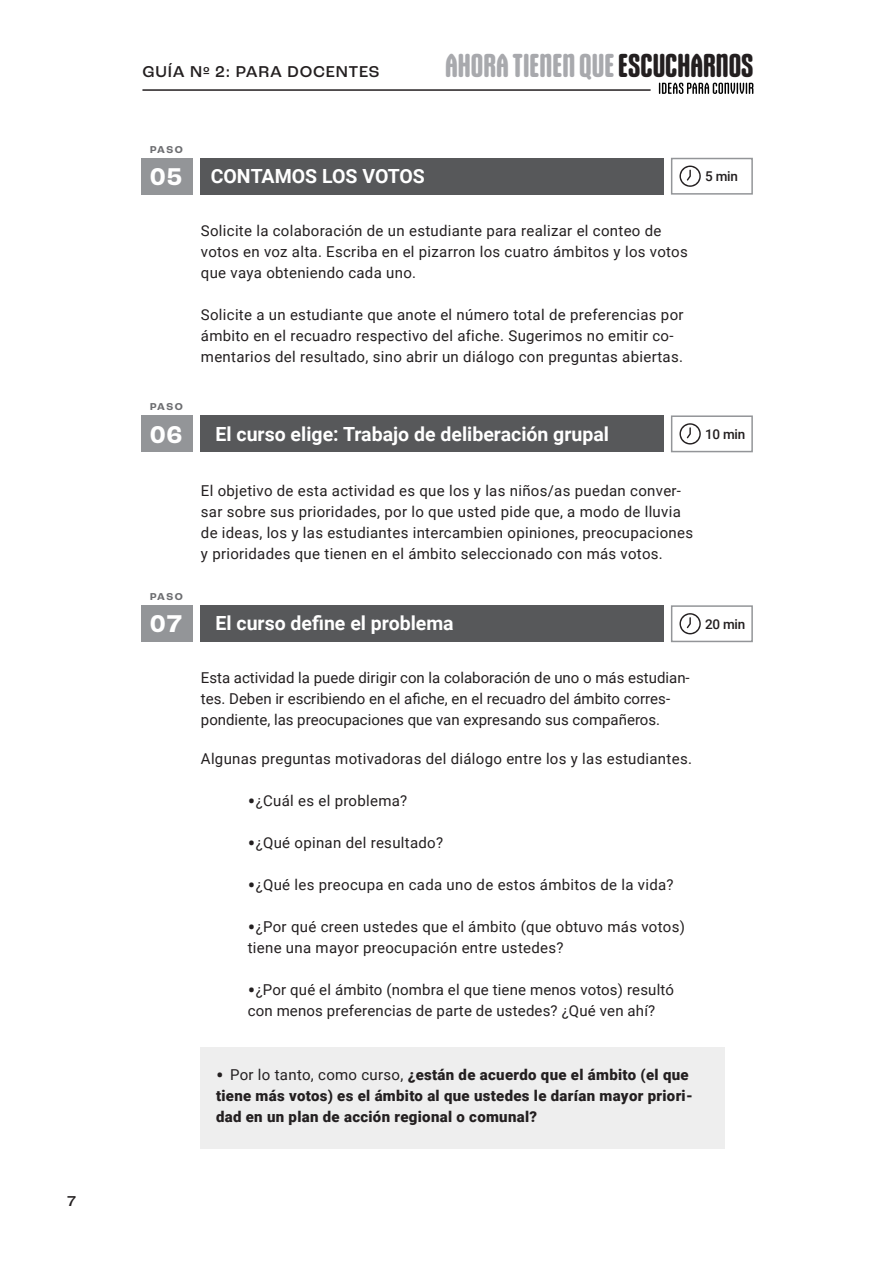
<style>
.page{position:relative;width:893px;height:1263px;background:#fff}
.page>*{position:absolute;margin:0;border:0;box-sizing:border-box;transform-origin:0 0}
.t1{font:700 31.5px "Gothiks Round";color:#a8a9ad}
.t2{font:700 25.5px "Roc Grotesk";color:#fff}
.t3{font:700 19.5px "Roboto";color:#fff}
.t4{font:500 16.5px "Roc Grotesk";letter-spacing:.05em;color:#231f20}
.t5{font:15px/21px "Roboto";letter-spacing:.02em;color:#231f20}
.t6{font:15px/21px "Roboto";color:#231f20}
.t7{font:900 15px/21px "Roboto";letter-spacing:.02em;color:#231f20}
.t8{font:500 15px "Roc Grotesk";color:#231f20}
.t9{font:500 13.5px "Roboto";letter-spacing:-.02em;color:#231f20}
.t10{font:700 10.5px "Roc Grotesk";letter-spacing:.12em;color:#6c6d70}
.s1{color:#231f20}
.s2{font-size:22.5px}
.s3{font-weight:400;font-size:22.5px}
.s4{font-weight:400}
</style>
<div class="page">
<div style="left:200px;top:1047px;width:524px;height:101px;background:#eee"></div>
<div style="left:671px;top:605px;width:82px;height:37px;background:#fff;border:2px solid #939598"></div>
<svg style="left:679px;top:613px;width:22px;height:21px"></svg>
<div style="left:142px;top:605px;width:51px;height:37px;background:#939598"></div>
<div style="left:200px;top:605px;width:463px;height:37px;background:#57585a"></div>
<div style="left:671px;top:158px;width:82px;height:37px;background:#fff;border:2px solid #939598"></div>
<svg style="left:679px;top:166px;width:22px;height:21px"></svg>
<div style="left:142px;top:158px;width:51px;height:37px;background:#939598"></div>
<div style="left:200px;top:158px;width:463px;height:37px;background:#57585a"></div>
<div style="left:671px;top:415px;width:82px;height:37px;background:#fff;border:2px solid #939598"></div>
<svg style="left:679px;top:423px;width:22px;height:21px"></svg>
<div style="left:142px;top:415px;width:51px;height:37px;background:#939598"></div>
<div style="left:200px;top:415px;width:463px;height:37px;background:#57585a"></div>
<hr style="left:142px;top:89px;width:509px;height:2px;background:#231f20">
<svg style="left:659px;top:83px;width:94px;height:11px"></svg>
<p class="t8" style="left:67px;top:1191px;width:11px">7</p>
<p class="t4" style="left:142px;top:62px;width:239px">GUÍA Nº 2: PARA DOCENTES</p>
<p class="t1" style="left:445px;top:47px;width:310px">AHORA TIENEN QUE <span class="s1">ESCUCHARNOS</span></p>
<p class="t10" style="left:150px;top:143px;width:34px">PASO</p>
<p class="t2" style="left:150px;top:161px;width:34px">05</p>
<p class="t3" style="left:211px;top:162px;width:216px">CONTAMOS LOS VOTOS</p>
<p class="t9" style="left:705px;top:167px;width:34px">5 min</p>
<p class="t10" style="left:150px;top:400px;width:34px">PASO</p>
<p class="t5" style="left:201px;top:220px;width:488px">Solicite la colaboración de un estudiante para realizar el conteo de votos en voz alta. Escriba en el pizarron los cuatro ámbitos y los votos que vaya obteniendo cada uno.</p>
<p class="t5" style="left:201px;top:304px;width:484px">Solicite a un estudiante que anote el número total de preferencias por ámbito en el recuadro respectivo del afiche. Sugerimos no emitir co&shy;mentarios del resultado, sino abrir un diálogo con preguntas abiertas.</p>
<p class="t2" style="left:150px;top:418px;width:34px">06</p>
<p class="t3" style="left:216px;top:420px;width:395px">El curso elige: Trabajo de deliberación grupal</p>
<p class="t9" style="left:705px;top:424px;width:42px">10 min</p>
<p class="t10" style="left:150px;top:590px;width:34px">PASO</p>
<p class="t5" style="left:201px;top:479px;width:494px">El objetivo de esta actividad es que los y las niños/as puedan conver&shy;sar sobre sus prioridades, por lo que usted pide que, a modo de lluvia de ideas, los y las estudiantes intercambien opiniones, preocupaciones y prioridades que tienen en el ámbito seleccionado con más votos.</p>
<p class="t2" style="left:150px;top:608px;width:34px">07</p>
<p class="t3" style="left:216px;top:610px;width:240px">El curso define el problema</p>
<p class="t9" style="left:705px;top:614px;width:42px">20 min</p>
<p class="t6" style="left:201px;top:667px;width:490px">Esta actividad la puede dirigir con la colaboración de uno o más estudian&shy;tes. Deben ir escribiendo en el afiche, en el recuadro del ámbito corres&shy;pondiente, las preocupaciones que van expresando sus compañeros.</p>
<p class="t5" style="left:201px;top:748px;width:493px">Algunas preguntas motivadoras del diálogo entre los y las estudiantes.</p>
<p class="t5" style="left:248px;top:790px;width:161px"><span class="s2">•</span>¿Cuál es el problema?</p>
<p class="t5" style="left:248px;top:832px;width:197px"><span class="s2">•</span>¿Qué opinan del resultado?</p>
<p class="t5" style="left:248px;top:874px;width:427px"><span class="s2">•</span>¿Qué les preocupa en cada uno de estos ámbitos de la vida?</p>
<p class="t5" style="left:248px;top:916px;width:439px"><span class="s2">•</span>¿Por qué creen ustedes que el ámbito (que obtuvo más votos) tiene una mayor preocupación entre ustedes?</p>
<p class="t5" style="left:248px;top:979px;width:428px"><span class="s2">•</span>¿Por qué el ámbito (nombra el que tiene menos votos) resultó con menos preferencias de parte de ustedes? ¿Qué ven ahí?</p>
<p class="t7" style="left:216px;top:1063px;width:478px"><span class="s3">•</span> <span class="s4">Por lo tanto, como curso,</span> ¿están de acuerdo que el ámbito (el que tiene más votos) es el ámbito al que ustedes le darían mayor priori&shy;dad en un plan de acción regional o comunal?</p>
</div>
